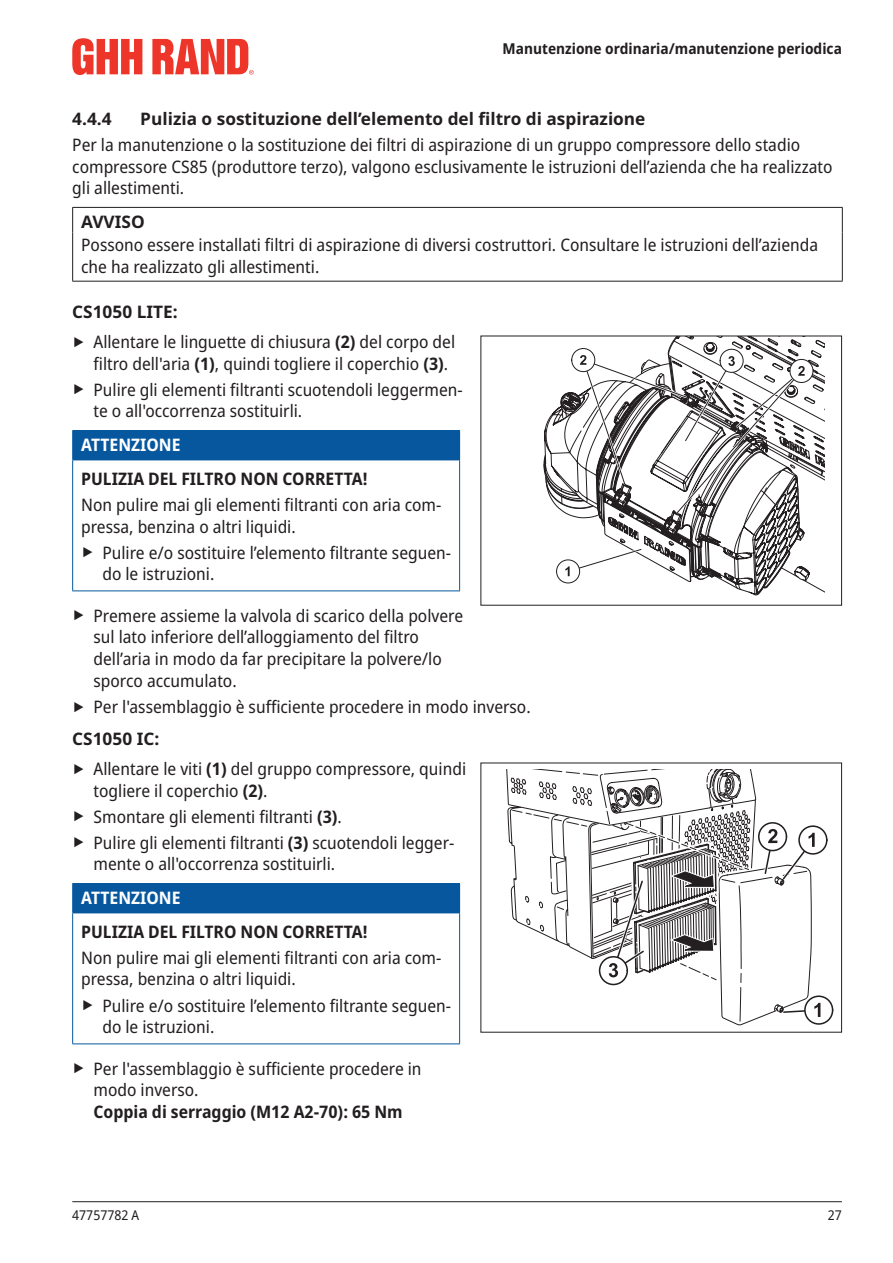
<style>
.page{position:relative;width:893px;height:1263px;background:#fff}
.page>*{position:absolute;margin:0;border:0;box-sizing:border-box;transform-origin:0 0}
.t1{font:semi-condensed 17.25px/21.8px "Noto Sans";color:#231f20}
.t2{font:700 semi-condensed 17.25px "Noto Sans";color:#231f20}
.t3{font:700 17.25px "Noto Sans";color:#231f20}
.t4{font:700 semi-condensed 17.25px "Noto Sans";color:#fff}
.t5{font:700 semi-condensed 15px "Noto Sans";color:#231f20}
.t6{font:semi-condensed 13.5px "Noto Sans";color:#231f20}
.s1{font-weight:700;font-stretch:normal}
.s2{font-stretch:normal;font-size:34.5px}
.s3{font-weight:700}
</style>
<div class="page">
<hr style="left:72px;top:1201px;width:770px;height:1px;background:#231f20">
<svg style="left:72px;top:38px;width:70px;height:37px"></svg>
<svg style="left:152px;top:39px;width:102px;height:36px"></svg>
<hr style="left:72px;top:207px;width:771px;height:1px;background:#231f20">
<svg style="left:72px;top:208px;width:1px;height:24px"></svg>
<svg style="left:842px;top:208px;width:1px;height:24px"></svg>
<hr style="left:72px;top:232px;width:1px;height:49px;background:#231f20">
<hr style="left:842px;top:232px;width:1px;height:49px;background:#231f20">
<hr style="left:72px;top:281px;width:771px;height:1px;background:#231f20">
<div style="left:73px;top:431px;width:387px;height:29px;background:#07579f"></div>
<hr style="left:72px;top:459px;width:388px;height:1px;background:#07579f">
<hr style="left:72px;top:430px;width:388px;height:1px;background:#07579f">
<svg style="left:72px;top:431px;width:1px;height:28px"></svg>
<hr style="left:72px;top:460px;width:1px;height:130px;background:#07579f">
<hr style="left:459px;top:460px;width:1px;height:130px;background:#07579f">
<hr style="left:72px;top:590px;width:388px;height:1px;background:#07579f">
<div style="left:73px;top:883px;width:387px;height:30px;background:#07579f"></div>
<hr style="left:72px;top:912px;width:388px;height:1px;background:#07579f">
<hr style="left:72px;top:883px;width:388px;height:1px;background:#07579f">
<svg style="left:72px;top:884px;width:1px;height:28px"></svg>
<hr style="left:72px;top:913px;width:1px;height:130px;background:#07579f">
<hr style="left:459px;top:913px;width:1px;height:130px;background:#07579f">
<hr style="left:72px;top:1043px;width:388px;height:1px;background:#07579f">
<svg style="left:543px;top:338px;width:282px;height:258px"></svg>
<svg style="left:802px;top:993px;width:33px;height:34px"></svg>
<svg style="left:804px;top:995px;width:29px;height:30px"></svg>
<svg style="left:506px;top:769px;width:324px;height:257px"></svg>
<div style="left:762px;top:942px;width:35px;height:57px;background:#fff"></div>
<p class="t5" style="left:503px;top:38px;width:341px">Manutenzione ordinaria/manutenzione periodica</p>
<p class="t3" style="left:72px;top:106px;width:41px">4.4.4</p>
<p class="t3" style="left:140px;top:106px;width:507px">Pulizia o sostituzione dell’elemento del filtro di aspirazione</p>
<p class="t1" style="left:72px;top:134px;width:762px">Per la manutenzione o la sostituzione dei filtri di aspirazione di un gruppo compressore dello stadio compressore CS85 (produttore terzo), valgono esclusivamente le istruzioni dell’azienda che ha realizzato gli allestimenti.</p>
<p class="t3" style="left:81px;top:210px;width:65px">AVVISO</p>
<p class="t1" style="left:81px;top:234px;width:739px">Possono essere installati filtri di aspirazione di diversi costruttori. Consultare le istruzioni dell’azienda che ha realizzato gli allestimenti.</p>
<p class="t1" style="left:72px;top:297px;width:384px;line-height:29.7px"><span class="s1">CS1050 LITE:<br></span><span class="s2">‣</span> Allentare le linguette di chiusura <span class="s3">(2)</span> del corpo del</p>
<p class="t1" style="left:72px;top:351px;width:392px;line-height:26px;text-align:center">filtro dell'aria <span class="s3">(1)</span>, quindi togliere il coperchio <span class="s3">(3)</span>.<br><span class="s2">‣</span> Pulire gli elementi filtranti scuotendoli leggermen‑</p>
<p class="t1" style="left:94px;top:401px;width:210px">te o all'occorrenza sostituirli.</p>
<p class="t4" style="left:81px;top:433px;width:101px">ATTENZIONE</p>
<p class="t2" style="left:81px;top:466px;width:288px">PULIZIA DEL FILTRO NON CORRETTA!</p>
<p class="t1" style="left:81px;top:494px;width:362px">Non pulire mai gli elementi filtranti con aria com‑ pressa, benzina o altri liquidi.</p>
<p class="t1" style="left:102px;top:542px;width:350px;text-indent:-21px"><span class="s2">‣</span> Pulire e/o sostituire l’elemento filtrante seguen‑ do le istruzioni.</p>
<p class="t1" style="left:94px;top:605px;width:371px;text-indent:-21px"><span class="s2">‣</span> Premere assieme la valvola di scarico della polvere sul lato inferiore dell’alloggiamento del filtro dell’aria in modo da far precipitare la polvere/lo sporco accumulato.</p>
<p class="t1" style="left:72px;top:691px;width:460px;line-height:32.4px"><span class="s2">‣</span> Per l'assemblaggio è sufficiente procedere in modo inverso.<br><span class="s1">CS1050 IC:</span></p>
<p class="t1" style="left:94px;top:758px;width:374px;text-indent:-21px"><span class="s2">‣</span> Allentare le viti <span class="s3">(1)</span> del gruppo compressore, quindi togliere il coperchio <span class="s3">(2)</span>.</p>
<p class="t1" style="left:72px;top:804px;width:384px;line-height:26px"><span class="s2">‣</span> Smontare gli elementi filtranti <span class="s3">(3)</span>.<br><span class="s2">‣</span> Pulire gli elementi filtranti <span class="s3">(3)</span> scuotendoli legger‑</p>
<p class="t1" style="left:94px;top:854px;width:243px">mente o all'occorrenza sostituirli.</p>
<p class="t4" style="left:81px;top:886px;width:101px">ATTENZIONE</p>
<p class="t2" style="left:81px;top:919px;width:288px">PULIZIA DEL FILTRO NON CORRETTA!</p>
<p class="t1" style="left:81px;top:947px;width:362px">Non pulire mai gli elementi filtranti con aria com‑ pressa, benzina o altri liquidi.</p>
<p class="t1" style="left:102px;top:995px;width:350px;text-indent:-21px"><span class="s2">‣</span> Pulire e/o sostituire l’elemento filtrante seguen‑ do le istruzioni.</p>
<p class="t1" style="left:94px;top:1058px;width:330px;text-indent:-21px"><span class="s2">‣</span> Per l'assemblaggio è sufficiente procedere in modo inverso.</p>
<p class="t2" style="left:94px;top:1099px;width:311px">Coppia di serraggio (M12 A2-70): 65 Nm</p>
<p class="t6" style="left:72px;top:1206px;width:69px">47757782 A</p>
<p class="t6" style="left:828px;top:1206px;width:16px">27</p>
</div>
